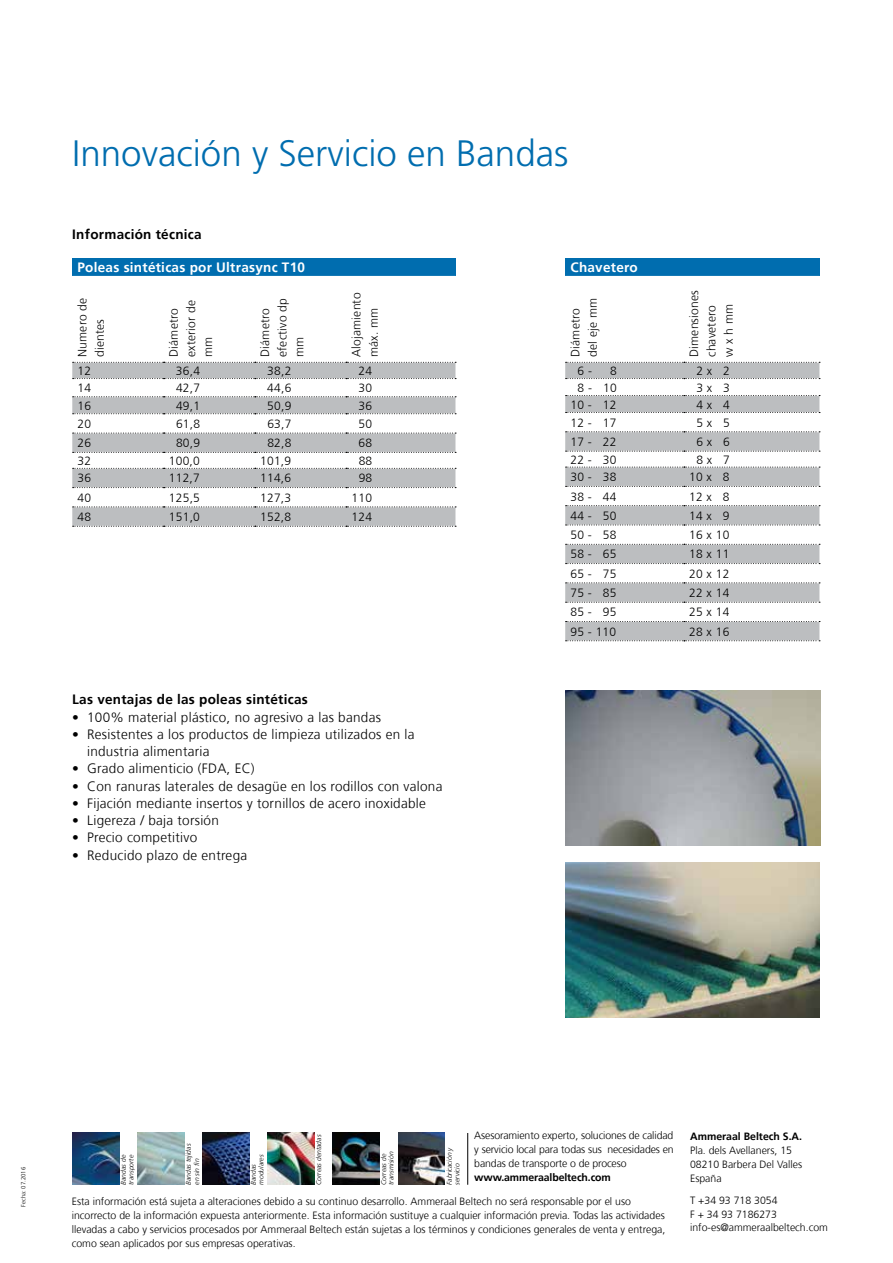
<style>
.page{position:relative;width:893px;height:1263px;background:#fff}
.page>*{position:absolute;margin:0;border:0;box-sizing:border-box;transform-origin:0 0}
.t1{font:300 36.75px "Frutiger LT Std";color:#006daf}
.t2{font:300 13.5px/17.2px "Frutiger";letter-spacing:.02em;color:#000}
.t3{font:700 13.5px "Frutiger";letter-spacing:.02em;color:#000}
.t4{font:700 13.5px "Frutiger";letter-spacing:.02em;color:#fff}
.t5{font:300 12px/17.2px "Frutiger";letter-spacing:.02em;color:#000}
.t6{font:300 10.5px/14.2px "Frutiger";color:#000}
.t7{font:700 10.5px "Frutiger";letter-spacing:-.01em;color:#000}
.t8{font:italic 300 6.75px/7.5px "Frutiger";color:#000}
.t9{font:300 6px "Frutiger";color:#000}
</style>
<div class="page">
<div style="left:72px;top:259px;width:383px;height:17px;background:#006daf"></div>
<svg style="left:72px;top:362px;width:383px;height:164px;fill:#c4c5c7"></svg>
<svg style="left:73px;top:362px;width:383px;height:1px"></svg>
<svg style="left:73px;top:378px;width:383px;height:1px"></svg>
<svg style="left:72px;top:396px;width:384px;height:18px;background:#bbbdbf"></svg>
<svg style="left:73px;top:433px;width:383px;height:1px"></svg>
<svg style="left:73px;top:452px;width:383px;height:1px"></svg>
<svg style="left:73px;top:468px;width:383px;height:1px"></svg>
<svg style="left:73px;top:487px;width:383px;height:1px"></svg>
<svg style="left:73px;top:506px;width:383px;height:1px"></svg>
<svg style="left:73px;top:526px;width:383px;height:1px"></svg>
<div style="left:565px;top:259px;width:254px;height:17px;background:#006daf"></div>
<svg style="left:565px;top:362px;width:254px;height:279px"></svg>
<svg style="left:566px;top:362px;width:254px;height:1px"></svg>
<svg style="left:566px;top:378px;width:254px;height:1px"></svg>
<svg style="left:565px;top:395px;width:255px;height:18px;background:#babcbd"></svg>
<svg style="left:566px;top:431px;width:254px;height:1px"></svg>
<svg style="left:566px;top:451px;width:254px;height:1px"></svg>
<svg style="left:566px;top:467px;width:254px;height:1px"></svg>
<svg style="left:566px;top:486px;width:254px;height:1px"></svg>
<svg style="left:566px;top:505px;width:254px;height:1px"></svg>
<svg style="left:566px;top:525px;width:254px;height:1px"></svg>
<svg style="left:566px;top:544px;width:254px;height:1px"></svg>
<svg style="left:566px;top:563px;width:254px;height:1px"></svg>
<svg style="left:566px;top:582px;width:254px;height:1px"></svg>
<svg style="left:566px;top:602px;width:254px;height:1px"></svg>
<svg style="left:566px;top:621px;width:254px;height:1px"></svg>
<svg style="left:566px;top:640px;width:254px;height:1px"></svg>
<img style="left:565px;top:690px;width:255px;height:155px">
<img style="left:565px;top:862px;width:255px;height:156px">
<img style="left:333px;top:1133px;width:47px;height:51px">
<img style="left:138px;top:1133px;width:47px;height:51px">
<img style="left:268px;top:1133px;width:47px;height:51px">
<img style="left:73px;top:1133px;width:46px;height:51px">
<img style="left:203px;top:1133px;width:47px;height:51px">
<img style="left:398px;top:1133px;width:47px;height:51px">
<hr style="left:467px;top:1133px;width:1px;height:52px;background:#000">
<h1 class="t1" style="left:72px;top:132px;width:498px">Innovación y Servicio en Bandas</h1>
<p class="t3" style="left:72px;top:226px;width:131px">Información técnica</p>
<p class="t4" style="left:78px;top:260px;width:229px">Poleas sintéticas por Ultrasync T10</p>
<p class="t5" style="left:74px;top:357px;width:61px;rotate:-90deg">Numero de dientes</p>
<p class="t5" style="left:165px;top:357px;width:59px;rotate:-90deg">Diámetro exterior de mm</p>
<p class="t5" style="left:257px;top:357px;width:61px;rotate:-90deg">Diámetro efectivo dp mm</p>
<p class="t5" style="left:348px;top:357px;width:66px;rotate:-90deg">Alojamiento máx. mm</p>
<p class="t5" style="left:78px;top:362px;width:15px">12</p>
<p class="t5" style="left:176px;top:362px;width:26px">36,4</p>
<p class="t5" style="left:267px;top:362px;width:26px">38,2</p>
<p class="t5" style="left:359px;top:362px;width:15px">24</p>
<p class="t5" style="left:78px;top:380px;width:15px">14</p>
<p class="t5" style="left:176px;top:380px;width:26px">42,7</p>
<p class="t5" style="left:267px;top:380px;width:26px">44,6</p>
<p class="t5" style="left:359px;top:380px;width:15px">30</p>
<p class="t5" style="left:78px;top:397px;width:15px">16</p>
<p class="t5" style="left:176px;top:397px;width:26px">49,1</p>
<p class="t5" style="left:267px;top:397px;width:26px">50,9</p>
<p class="t5" style="left:359px;top:397px;width:15px">36</p>
<p class="t5" style="left:78px;top:415px;width:15px">20</p>
<p class="t5" style="left:176px;top:415px;width:26px">61,8</p>
<p class="t5" style="left:267px;top:415px;width:26px">63,7</p>
<p class="t5" style="left:359px;top:415px;width:15px">50</p>
<p class="t5" style="left:78px;top:435px;width:15px">26</p>
<p class="t5" style="left:176px;top:435px;width:26px">80,9</p>
<p class="t5" style="left:267px;top:435px;width:26px">82,8</p>
<p class="t5" style="left:359px;top:435px;width:15px">68</p>
<p class="t5" style="left:78px;top:452px;width:15px">32</p>
<p class="t5" style="left:169px;top:452px;width:32px">100,0</p>
<p class="t5" style="left:260px;top:452px;width:32px">101,9</p>
<p class="t5" style="left:359px;top:452px;width:15px">88</p>
<p class="t5" style="left:78px;top:470px;width:15px">36</p>
<p class="t5" style="left:169px;top:470px;width:32px">112,7</p>
<p class="t5" style="left:260px;top:470px;width:32px">114,6</p>
<p class="t5" style="left:359px;top:470px;width:15px">98</p>
<p class="t5" style="left:78px;top:489px;width:15px">40</p>
<p class="t5" style="left:169px;top:489px;width:32px">125,5</p>
<p class="t5" style="left:260px;top:489px;width:32px">127,3</p>
<p class="t5" style="left:352px;top:489px;width:22px">110</p>
<p class="t5" style="left:78px;top:508px;width:15px">48</p>
<p class="t5" style="left:169px;top:508px;width:32px">151,0</p>
<p class="t5" style="left:260px;top:508px;width:32px">152,8</p>
<p class="t5" style="left:352px;top:508px;width:22px">124</p>
<p class="t3" style="left:72px;top:692px;width:237px">Las ventajas de las poleas sintéticas</p>
<p class="t2" style="left:72px;top:708px;width:310px">• 100% material plástico, no agresivo a las bandas</p>
<p class="t2" style="left:87px;top:726px;width:329px;text-indent:-15px">• Resistentes a los productos de limpieza utilizados en la industria alimentaria</p>
<p class="t2" style="left:72px;top:760px;width:184px">• Grado alimenticio (FDA, EC)</p>
<p class="t2" style="left:72px;top:777px;width:372px">• Con ranuras laterales de desagüe en los rodillos con valona</p>
<p class="t2" style="left:72px;top:795px;width:355px">• Fijación mediante insertos y tornillos de acero inoxidable</p>
<p class="t2" style="left:72px;top:812px;width:148px">• Ligereza / baja torsión</p>
<p class="t2" style="left:72px;top:829px;width:126px">• Precio competitivo</p>
<p class="t2" style="left:72px;top:846px;width:176px">• Reducido plazo de entrega</p>
<p class="t4" style="left:570px;top:260px;width:69px">Chavetero</p>
<p class="t5" style="left:567px;top:357px;width:60px;rotate:-90deg">Diámetro del eje mm</p>
<p class="t5" style="left:686px;top:357px;width:69px;rotate:-90deg">Dimensiones chavetero<br>w x h mm</p>
<p class="t5" style="left:578px;top:362px;width:16px">6 -</p>
<p class="t5" style="left:610px;top:362px;width:8px">8</p>
<p class="t5" style="left:696px;top:362px;width:35px">2 x 2</p>
<p class="t5" style="left:578px;top:379px;width:41px">8 - 10</p>
<p class="t5" style="left:696px;top:379px;width:35px">3 x 3</p>
<p class="t5" style="left:570px;top:396px;width:47px">10 - 12</p>
<p class="t5" style="left:696px;top:396px;width:35px">4 x 4</p>
<p class="t5" style="left:570px;top:414px;width:47px">12 - 17</p>
<p class="t5" style="left:696px;top:414px;width:35px">5 x 5</p>
<p class="t5" style="left:570px;top:433px;width:47px">17 - 22</p>
<p class="t5" style="left:696px;top:433px;width:35px">6 x 6</p>
<p class="t5" style="left:570px;top:451px;width:47px">22 - 30</p>
<p class="t5" style="left:696px;top:451px;width:35px">8 x 7</p>
<p class="t5" style="left:570px;top:469px;width:47px">30 - 38</p>
<p class="t5" style="left:689px;top:469px;width:42px">10 x 8</p>
<p class="t5" style="left:570px;top:488px;width:47px">38 - 44</p>
<p class="t5" style="left:689px;top:488px;width:42px">12 x 8</p>
<p class="t5" style="left:570px;top:507px;width:47px">44 - 50</p>
<p class="t5" style="left:689px;top:507px;width:42px">14 x 9</p>
<p class="t5" style="left:570px;top:526px;width:47px">50 - 58</p>
<p class="t5" style="left:689px;top:526px;width:42px">16 x 10</p>
<p class="t5" style="left:570px;top:546px;width:47px">58 - 65</p>
<p class="t5" style="left:689px;top:546px;width:42px">18 x 11</p>
<p class="t5" style="left:570px;top:565px;width:47px">65 - 75</p>
<p class="t5" style="left:689px;top:565px;width:42px">20 x 12</p>
<p class="t5" style="left:570px;top:584px;width:47px">75 - 85</p>
<p class="t5" style="left:689px;top:584px;width:42px">22 x 14</p>
<p class="t5" style="left:570px;top:604px;width:47px">85 - 95</p>
<p class="t5" style="left:689px;top:604px;width:42px">25 x 14</p>
<p class="t5" style="left:570px;top:623px;width:47px">95 - 110</p>
<p class="t5" style="left:689px;top:623px;width:42px">28 x 16</p>
<p class="t9" style="left:20px;top:1207px;width:41px;rotate:-90deg">Fecha: 07.2016</p>
<p class="t8" style="left:120px;top:1185px;width:31px;rotate:-90deg">Bandas de transporte</p>
<p class="t8" style="left:184px;top:1185px;width:42px;line-height:8.2px;rotate:-90deg">Bandas tejidas en sin fin</p>
<p class="t8" style="left:250px;top:1185px;width:32px;rotate:-90deg">Bandas modulares</p>
<p class="t8" style="left:315px;top:1185px;width:51px;rotate:-90deg">Correas dentadas</p>
<p class="t8" style="left:380px;top:1185px;width:35px;rotate:-90deg">Correas de transmisión</p>
<p class="t8" style="left:446px;top:1185px;width:39px;rotate:-90deg">Fabricación y servicio</p>
<p class="t6" style="left:474px;top:1128px;width:201px;text-align:justify">Asesoramiento experto, soluciones de calidad y servicio local para todas sus necesidades en bandas de transporte o de proceso</p>
<p class="t7" style="left:474px;top:1172px;width:138px">www.ammeraalbeltech.com</p>
<p class="t6" style="left:72px;top:1194px;width:595px">Esta información está sujeta a alteraciones debido a su continuo desarrollo. Ammeraal Beltech no será responsable por el uso incorrecto de la información expuesta anteriormente. Esta información sustituye a cualquier información previa. Todas las actividades llevadas a cabo y servicios procesados por Ammeraal Beltech están sujetas a los términos y condiciones generales de venta y entrega, como sean aplicados por sus empresas operativas.</p>
<p class="t7" style="left:690px;top:1130px;width:114px">Ammeraal Beltech S.A.</p>
<p class="t6" style="left:690px;top:1143px;width:114px">Pla. dels Avellaners, 15<br>08210 Barbera Del Valles<br>España</p>
<p class="t6" style="left:690px;top:1194px;width:139px;line-height:13.5px">T +34 93 718 3054<br>F + 34 93 7186273 info-es@ammeraalbeltech.com</p>
</div>
